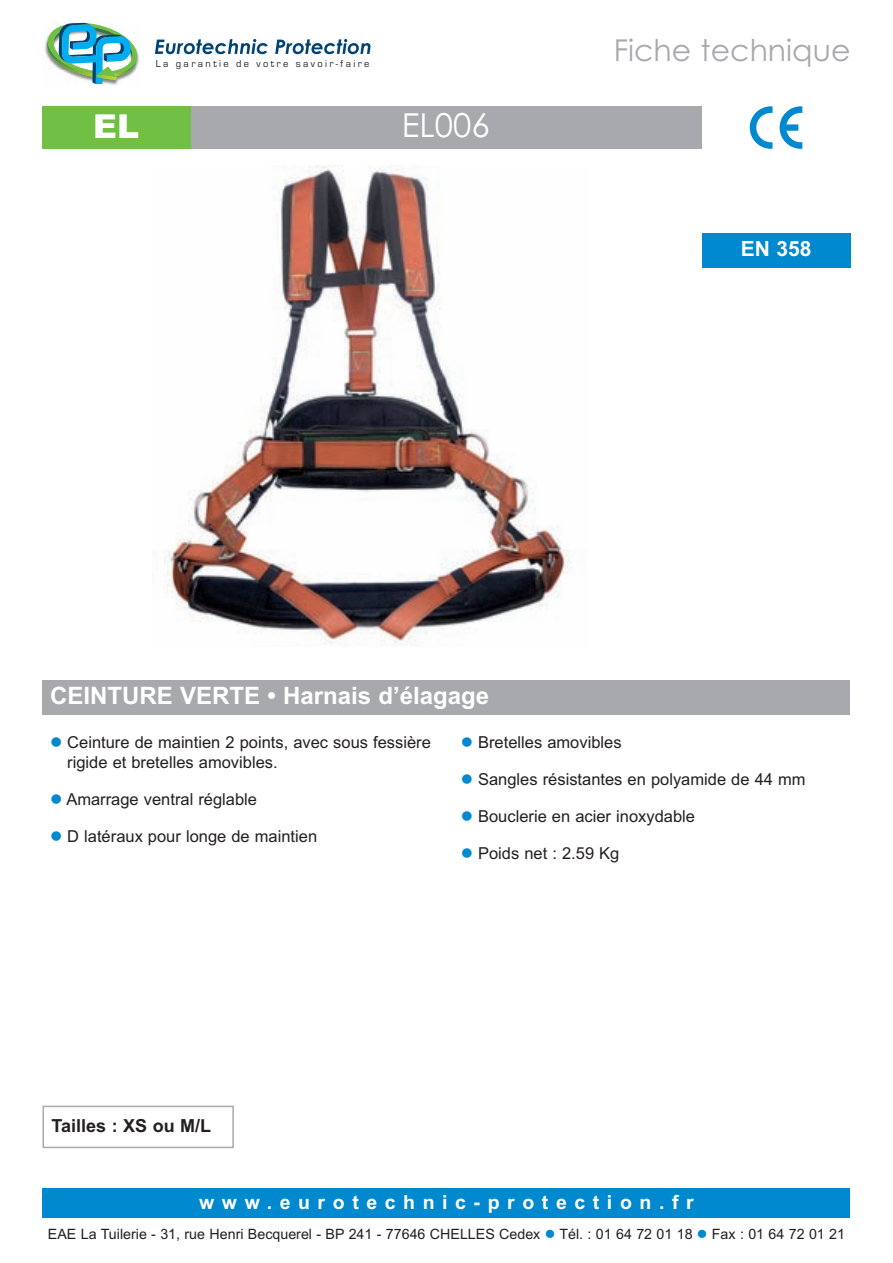
<style>
.page{position:relative;width:893px;height:1263px;background:#fff}
.page>*{position:absolute;margin:0;border:0;box-sizing:border-box;transform-origin:0 0}
.t1{font:33px "Century Gothic";color:#fff}
.t2{font:900 33px "Arial";color:#fff}
.t3{font:30px "Century Gothic";color:#a8a9ad}
.t4{font:700 24px "Arial";color:#fff}
.t5{font:700 21px "Arial";color:#fff}
.t6{font:700 19.5px "Arial";letter-spacing:.39em;color:#fff}
.t7{font:700 18px "Arial";color:#231f20}
.t8{font:16.5px/19.2px "Arial";color:#231f20}
.t9{font:14.25px "Arial";color:#231f20}
.t10{font:10.5px "Eurostile";color:#231f20}
.s1{color:#0089cf}
</style>
<div class="page">
<div style="left:43px;top:106px;width:148px;height:43px;background:#71bf44"></div>
<div style="left:191px;top:106px;width:511px;height:43px;background:#a8a9ad"></div>
<div style="left:43px;top:680px;width:807px;height:34px;background:#a8a9ad"></div>
<img style="left:164px;top:166px;width:407px;height:480px">
<div style="left:43px;top:1106px;width:191px;height:42px;border:2px solid #a8a9ad"></div>
<img style="left:44px;top:38px;width:73px;height:47px">
<img style="left:47px;top:23px;width:92px;height:61px">
<svg style="left:155px;top:39px;width:113px;height:15px"></svg>
<svg style="left:275px;top:39px;width:95px;height:15px"></svg>
<div style="left:702px;top:234px;width:148px;height:34px;background:#0089cf"></div>
<svg style="left:750px;top:106px;width:22px;height:43px"></svg>
<svg style="left:780px;top:106px;width:22px;height:43px"></svg>
<div style="left:43px;top:1188px;width:807px;height:30px;background:#0089cf"></div>
<p class="t10" style="left:156px;top:58px;width:215px">La garant e de votre savo r a re</p>
<h1 class="t2" style="left:93px;top:108px;width:47px">EL</h1>
<h1 class="t1" style="left:402px;top:106px;width:89px">EL006</h1>
<h2 class="t3" style="left:614px;top:33px;width:238px">Fiche technique</h2>
<p class="t5" style="left:741px;top:237px;width:72px">EN 358</p>
<h3 class="t4" style="left:50px;top:681px;width:441px">CEINTURE VERTE • Harnais d’élagage</h3>
<p class="t8" style="left:67px;top:733px;width:365px;text-indent:-17px"><span class="s1">●</span> Ceinture de maintien 2 points, avec sous fessière rigide et bretelles amovibles.</p>
<p class="t8" style="left:50px;top:790px;width:209px"><span class="s1">●</span> Amarrage ventral réglable</p>
<p class="t8" style="left:50px;top:827px;width:269px"><span class="s1">●</span> D latéraux pour longe de maintien</p>
<p class="t8" style="left:461px;top:733px;width:162px"><span class="s1">●</span> Bretelles amovibles</p>
<p class="t8" style="left:461px;top:770px;width:346px"><span class="s1">●</span> Sangles résistantes en polyamide de 44 mm</p>
<p class="t8" style="left:461px;top:807px;width:236px"><span class="s1">●</span> Bouclerie en acier inoxydable</p>
<p class="t8" style="left:461px;top:844px;width:160px"><span class="s1">●</span> Poids net : 2.59 Kg</p>
<p class="t7" style="left:52px;top:1115px;width:161px">Tailles : XS ou M/L</p>
<p class="t6" style="left:199px;top:1191px;width:496px">www.eurotechnic-protection.fr</p>
<p class="t9" style="left:48px;top:1225px;width:799px">EAE La Tuilerie - 31, rue Henri Becquerel - BP 241 - 77646 CHELLES Cedex <span class="s1">●</span> Tél. : 01 64 72 01 18 <span class="s1">●</span> Fax : 01 64 72 01 21</p>
</div>
